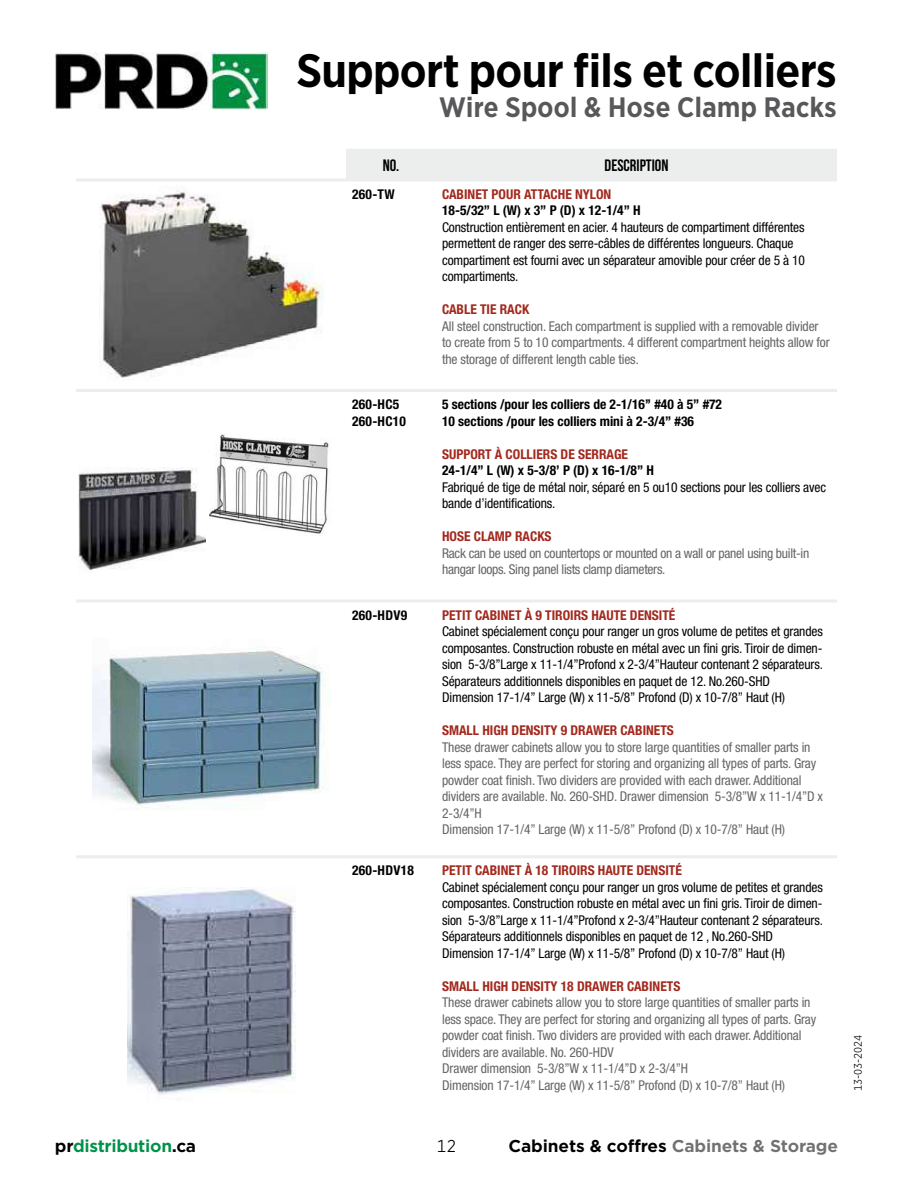
<style>
.page{position:relative;width:918px;height:1188px;background:#fff}
.page>*{position:absolute;margin:0;border:0;box-sizing:border-box;transform-origin:0 0}
.t1{font:700 45px "Gotham Narrow Office";letter-spacing:-.03em;color:#000}
.t2{font:700 27px "Gotham Narrow Office";letter-spacing:-.01em;color:#58585a}
.t3{font:700 16.5px "Gotham Office";letter-spacing:-.01em;color:#000}
.t4{font:700 16.5px "Gotham Office";letter-spacing:-.02em;color:#009149}
.t5{font:16.5px "Bebas Neue";color:#000}
.t6{font:16.5px "Gotham Narrow Office";color:#000}
.t7{font:condensed 13.5px/16.5px "Helvetica Neue LT Std";letter-spacing:-.01em;color:#646567}
.t8{font:condensed 13.5px/16.5px "Helvetica Neue LT Std";letter-spacing:-.01em;color:#000}
.t9{font:700 condensed 13.5px "Helvetica Neue LT Std";color:#a3291e}
.t10{font:700 condensed 13.5px/16.5px "Helvetica Neue LT Std";color:#000}
.t11{font:700 condensed 13.5px/16.5px "Helvetica Neue LT Std";letter-spacing:.02em;color:#000}
.t12{font:10.5px "Gotham Narrow Office";letter-spacing:-.01em;color:#000}
.s1{color:#000}
.s2{color:#707172}
</style>
<div class="page">
<img style="left:55px;top:53px;width:212px;height:56px">
<div style="left:346px;top:149px;width:491px;height:29px;background:#eceded"></div>
<hr style="left:76px;top:178px;width:270px;height:3px;background:#eceded">
<hr style="left:346px;top:178px;width:90px;height:3px;background:#eceded">
<hr style="left:436px;top:178px;width:401px;height:3px;background:#eceded">
<hr style="left:76px;top:389px;width:270px;height:3px;background:#eceded">
<hr style="left:346px;top:389px;width:90px;height:3px;background:#eceded">
<hr style="left:436px;top:389px;width:401px;height:3px;background:#eceded">
<hr style="left:76px;top:599px;width:270px;height:3px;background:#eceded">
<hr style="left:346px;top:599px;width:90px;height:3px;background:#eceded">
<hr style="left:436px;top:599px;width:401px;height:3px;background:#eceded">
<hr style="left:76px;top:855px;width:270px;height:3px;background:#eceded">
<hr style="left:346px;top:855px;width:90px;height:3px;background:#eceded">
<hr style="left:436px;top:855px;width:401px;height:3px;background:#eceded">
<img style="left:93px;top:650px;width:231px;height:160px">
<img style="left:127px;top:887px;width:168px;height:208px">
<img style="left:210px;top:433px;width:119px;height:101px">
<img style="left:78px;top:468px;width:128px;height:102px">
<img style="left:99px;top:190px;width:224px;height:188px">
<h1 class="t1" style="left:296px;top:41px;width:542px">Support pour fils et colliers</h1>
<h2 class="t2" style="left:439px;top:89px;width:400px">Wire Spool &amp; Hose Clamp Racks</h2>
<p class="t5" style="left:383px;top:156px;width:18px">NO.</p>
<p class="t5" style="left:605px;top:156px;width:65px">DESCRIPTION</p>
<p class="t10" style="left:352px;top:185px;width:44px">260-TW</p>
<p class="t9" style="left:442px;top:186px;width:171px">CABINET POUR ATTACHE NYLON</p>
<p class="t10" style="left:442px;top:202px;width:200px">18-5/32’’ L (W) x 3’’ P (D) x 12-1/4’’ H</p>
<p class="t8" style="left:442px;top:218px;width:364px">Construction entièrement en acier. 4 hauteurs de compartiment différentes permettent de ranger des serre-câbles de différentes longueurs. Chaque compartiment est fourni avec un séparateur amovible pour créer de 5 à 10 compartiments.</p>
<p class="t9" style="left:442px;top:301px;width:89px">CABLE TIE RACK</p>
<p class="t7" style="left:442px;top:317px;width:389px">All steel construction. Each compartment is supplied with a removable divider to create from 5 to 10 compartments. 4 different compartment heights allow for the storage of different length cable ties.</p>
<p class="t11" style="left:352px;top:396px;width:56px">260-HC5<br>260-HC10</p>
<p class="t10" style="left:442px;top:396px;width:281px">5 sections /pour les colliers de 2-1/16’’ #40 à 5’’ #72<br>10 sections /pour les colliers mini à 2-3/4’’ #36</p>
<p class="t9" style="left:442px;top:446px;width:188px">SUPPORT À COLLIERS DE SERRAGE</p>
<p class="t10" style="left:442px;top:462px;width:213px">24-1/4’’ L (W) x 5-3/8’ P (D) x 16-1/8’’ H</p>
<p class="t8" style="left:442px;top:478px;width:386px">Fabriqué de tige de métal noir, séparé en 5 ou10 sections pour les colliers avec bande d’identifications.</p>
<p class="t9" style="left:442px;top:528px;width:111px">HOSE CLAMP RACKS</p>
<p class="t7" style="left:442px;top:544px;width:369px">Rack can be used on countertops or mounted on a wall or panel using built-in hangar loops. Sing panel lists clamp diameters.</p>
<p class="t10" style="left:352px;top:606px;width:57px">260-HDV9</p>
<p class="t9" style="left:442px;top:607px;width:235px">PETIT CABINET À 9 TIROIRS HAUTE DENSITÉ</p>
<p class="t8" style="left:442px;top:623px;width:382px">Cabinet spécialement conçu pour ranger un gros volume de petites et grandes composantes. Construction robuste en métal avec un fini gris. Tiroir de dimen&shy;sion 5-3/8’’Large x 11-1/4’’Profond x 2-3/4’’Hauteur contenant 2 séparateurs.<br>Séparateurs additionnels disponibles en paquet de 12. No.260-SHD Dimension 17-1/4’’ Large (W) x 11-5/8’’ Profond (D) x 10-7/8’’ Haut (H)</p>
<p class="t9" style="left:442px;top:722px;width:233px">SMALL HIGH DENSITY 9 DRAWER CABINETS</p>
<p class="t7" style="left:442px;top:738px;width:383px">These drawer cabinets allow you to store large quantities of smaller parts in less space. They are perfect for storing and organizing all types of parts. Gray powder coat finish. Two dividers are provided with each drawer. Additional dividers are available. No. 260-SHD. Drawer dimension 5-3/8’’W x 11-1/4’’D x 2-3/4’’H<br>Dimension 17-1/4’’ Large (W) x 11-5/8’’ Profond (D) x 10-7/8’’ Haut (H)</p>
<p class="t11" style="left:352px;top:862px;width:63px">260-HDV18</p>
<p class="t9" style="left:442px;top:862px;width:241px">PETIT CABINET À 18 TIROIRS HAUTE DENSITÉ</p>
<p class="t8" style="left:442px;top:879px;width:382px">Cabinet spécialement conçu pour ranger un gros volume de petites et grandes composantes. Construction robuste en métal avec un fini gris. Tiroir de dimen&shy;sion 5-3/8’’Large x 11-1/4’’Profond x 2-3/4’’Hauteur contenant 2 séparateurs.<br>Séparateurs additionnels disponibles en paquet de 12 , No.260-SHD Dimension 17-1/4’’ Large (W) x 11-5/8’’ Profond (D) x 10-7/8’’ Haut (H)</p>
<p class="t9" style="left:442px;top:978px;width:240px">SMALL HIGH DENSITY 18 DRAWER CABINETS</p>
<p class="t7" style="left:442px;top:994px;width:376px">These drawer cabinets allow you to store large quantities of smaller parts in less space. They are perfect for storing and organizing all types of parts. Gray powder coat finish. Two dividers are provided with each drawer. Additional dividers are available. No. 260-HDV<br>Drawer dimension 5-3/8’’W x 11-1/4’’D x 2-3/4’’H<br>Dimension 17-1/4’’ Large (W) x 11-5/8’’ Profond (D) x 10-7/8’’ Haut (H)</p>
<p class="t12" style="left:851px;top:1091px;width:57px;rotate:-90deg">13-03-2024</p>
<p class="t4" style="left:55px;top:1135px;width:143px"><span class="s1">pr</span>distribution<span class="s1">.ca</span></p>
<p class="t6" style="left:437px;top:1135px;width:21px">12</p>
<p class="t3" style="left:509px;top:1135px;width:331px">Cabinets &amp; coffres <span class="s2">Cabinets &amp; Storage</span></p>
</div>
